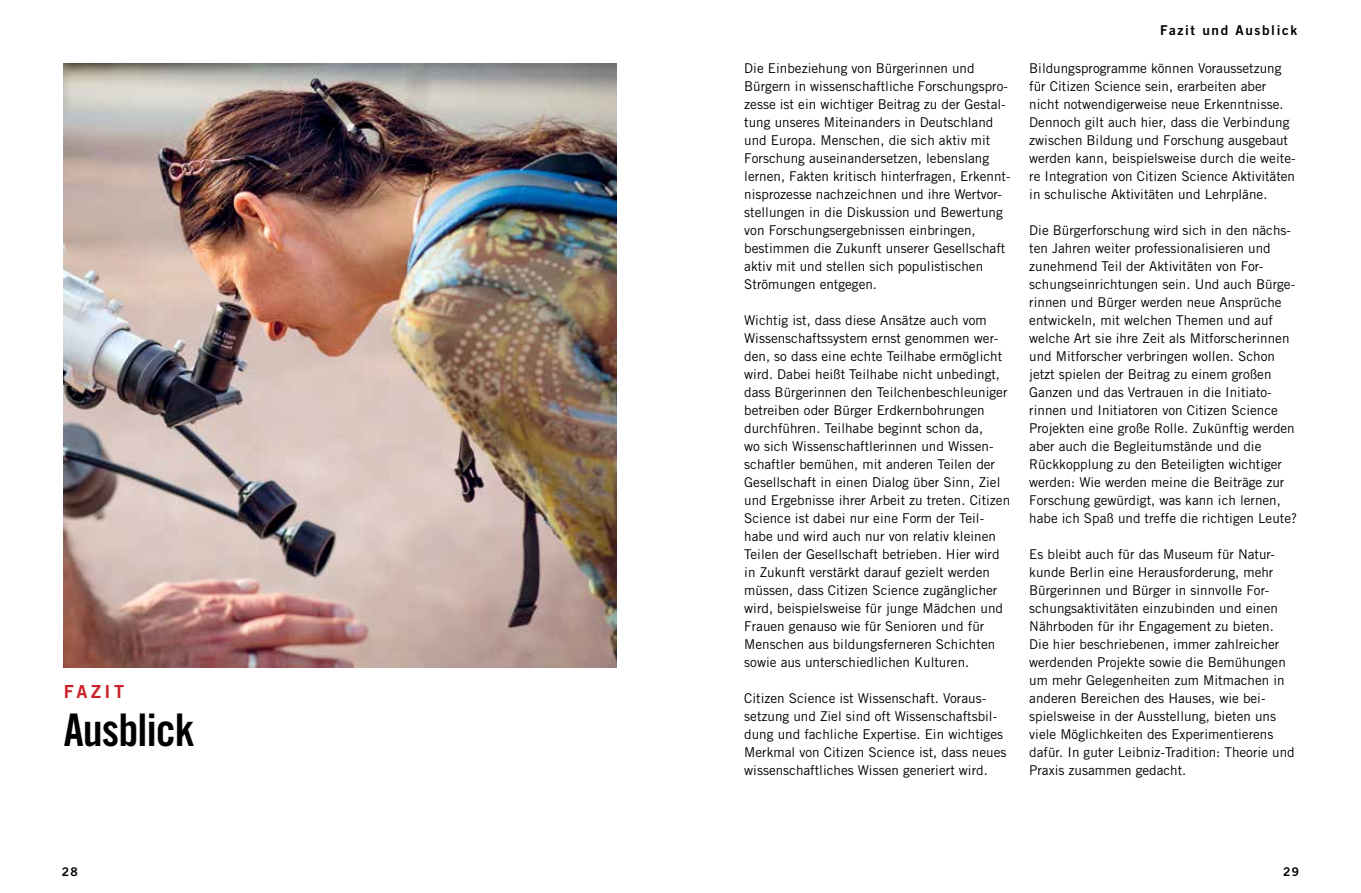
<style>
.page{position:relative;width:1361px;height:893px;background:#fff}
.page>*{position:absolute;margin:0;border:0;box-sizing:border-box;transform-origin:0 0}
.t1{font:45px "Trade Gothic LT Std Bd Cn 20";letter-spacing:-.02em;color:#000}
.t2{font:18px "Trade Gothic LT Std Bd 2";letter-spacing:.2em;color:#ca2026}
.t3{font:13.5px/18px "Trade Gothic LT Std";color:#000}
.t4{font:13.5px "Trade Gothic LT Std Bd 2";letter-spacing:.12em;color:#000}
.t5{font:12px "Trade Gothic LT Std Bd 2";color:#000}
</style>
<div class="page">
<img style="left:64px;top:64px;width:553px;height:603px">
<h2 class="t2" style="left:64px;top:681px;width:62px">FAZIT</h2>
<h1 class="t1" style="left:64px;top:703px;width:133px">Ausblick</h1>
<p class="t3" style="left:744px;top:59px;width:268px">Die Einbeziehung von Bürgerinnen und Bürgern in wissenschaftliche Forschungspro&shy;zesse ist ein wichtiger Beitrag zu der Gestal&shy;tung unseres Miteinanders in Deutschland und Europa. Menschen, die sich aktiv mit Forschung auseinandersetzen, lebenslang lernen, Fakten kritisch hinterfragen, Erkennt&shy;nisprozesse nachzeichnen und ihre Wertvor&shy;stellungen in die Diskussion und Bewertung von Forschungsergebnissen einbringen, bestimmen die Zukunft unserer Gesellschaft aktiv mit und stellen sich populistischen Strömungen entgegen.</p>
<p class="t3" style="left:744px;top:311px;width:267px">Wichtig ist, dass diese Ansätze auch vom Wissenschaftssystem ernst genommen wer&shy;den, so dass eine echte Teilhabe ermöglicht wird. Dabei heißt Teilhabe nicht unbedingt, dass Bürgerinnen den Teilchenbeschleuniger betreiben oder Bürger Erdkernbohrungen durchführen. Teilhabe beginnt schon da,<br>wo sich Wissenschaftlerinnen und Wissen&shy;schaftler bemühen, mit anderen Teilen der Gesellschaft in einen Dialog über Sinn, Ziel und Ergebnisse ihrer Arbeit zu treten. Citizen Science ist dabei nur eine Form der Teil&shy;habe und wird auch nur von relativ kleinen Teilen der Gesellschaft betrieben. Hier wird in Zukunft verstärkt darauf gezielt werden müssen, dass Citizen Science zugänglicher wird, beispielsweise für junge Mädchen und Frauen genauso wie für Senioren und für Menschen aus bildungsferneren Schichten sowie aus unterschiedlichen Kulturen.</p>
<p class="t3" style="left:744px;top:689px;width:264px">Citizen Science ist Wissenschaft. Voraus&shy;setzung und Ziel sind oft Wissenschaftsbil&shy;dung und fachliche Expertise. Ein wichtiges Merkmal von Citizen Science ist, dass neues wissenschaftliches Wissen generiert wird.</p>
<p class="t4" style="left:1160px;top:22px;width:139px">Fazit und Ausblick</p>
<p class="t3" style="left:1029px;top:59px;width:268px">Bildungsprogramme können Voraussetzung für Citizen Science sein, erarbeiten aber nicht notwendigerweise neue Erkenntnisse.<br>Dennoch gilt auch hier, dass die Verbindung zwischen Bildung und Forschung ausgebaut werden kann, beispielsweise durch die weite&shy;re Integration von Citizen Science Aktivitäten in schulische Aktivitäten und Lehrpläne.</p>
<p class="t3" style="left:1029px;top:221px;width:269px">Die Bürgerforschung wird sich in den nächs&shy;ten Jahren weiter professionalisieren und zunehmend Teil der Aktivitäten von For&shy;schungseinrichtungen sein. Und auch Bürge&shy;rinnen und Bürger werden neue Ansprüche entwickeln, mit welchen Themen und auf welche Art sie ihre Zeit als Mitforscherinnen und Mitforscher verbringen wollen. Schon jetzt spielen der Beitrag zu einem großen Ganzen und das Vertrauen in die Initiato&shy;rinnen und Initiatoren von Citizen Science Projekten eine große Rolle. Zukünftig werden aber auch die Begleitumstände und die Rückkopplung zu den Beteiligten wichtiger werden: Wie werden meine die Beiträge zur Forschung gewürdigt, was kann ich lernen, habe ich Spaß und treffe die richtigen Leute?</p>
<p class="t3" style="left:1029px;top:545px;width:267px">Es bleibt auch für das Museum für Natur&shy;kunde Berlin eine Herausforderung, mehr Bürgerinnen und Bürger in sinnvolle For&shy;schungsaktivitäten einzubinden und einen Nährboden für ihr Engagement zu bieten.<br>Die hier beschriebenen, immer zahlreicher werdenden Projekte sowie die Bemühungen um mehr Gelegenheiten zum Mitmachen in anderen Bereichen des Hauses, wie bei&shy;spielsweise in der Ausstellung, bieten uns viele Möglichkeiten des Experimentierens dafür. In guter Leibniz-Tradition: Theorie und Praxis zusammen gedacht.</p>
<p class="t5" style="left:62px;top:864px;width:18px">28</p>
<p class="t5" style="left:1283px;top:864px;width:18px">29</p>
</div>
